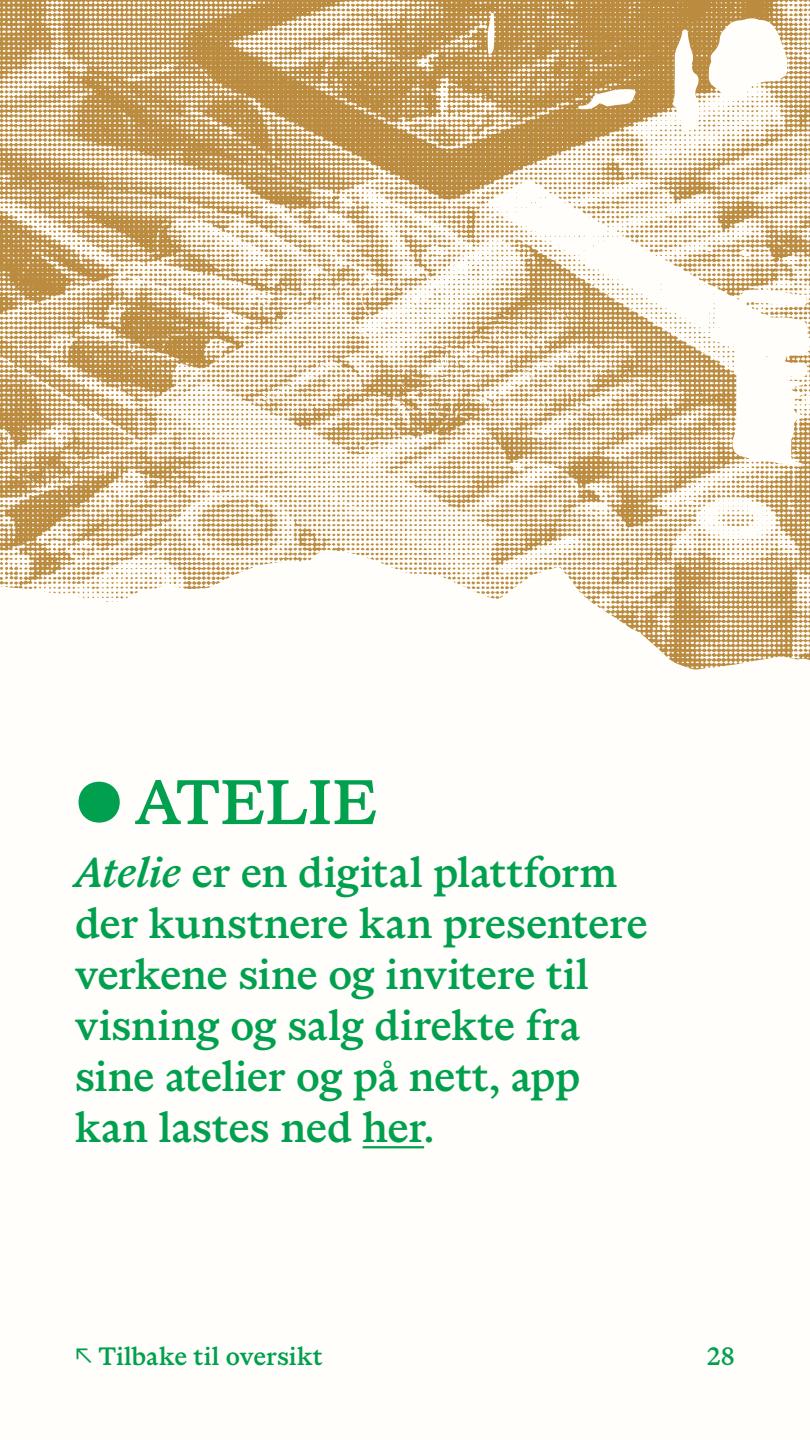
<style>
.page{position:relative;width:810px;height:1440px;background:#fffefa}
.page>*{position:absolute;margin:0;border:0;box-sizing:border-box;transform-origin:0 0}
.t1{font:500 67.5px "ABC Marist";color:#00a04e}
.t2{font:500 45px/51px "ABC Marist";letter-spacing:-.005em;color:#00a04e}
.t3{font:500 27px "ABC Marist";color:#00a04e}
.s1{font-style:italic}
</style>
<div class="page">
<img style="left:0;top:0;width:810px;height:670px">
<hr style="left:363px;top:1146px;width:61px;height:2px;background:#00a04e">
<h1 class="t1" style="left:75px;top:764px;width:304px">● ATELIE</h1>
<p class="t2" style="left:75px;top:848px;width:574px"><span class="s1">Atelie</span> er en digital plattform der kunstnere kan presentere verkene sine og invitere til visning og salg direkte fra sine atelier og på nett, app kan lastes ned her.</p>
<p class="t3" style="left:75px;top:1341px;width:249px">↖ Tilbake til oversikt</p>
<p class="t3" style="left:707px;top:1341px;width:30px">28</p>
</div>
